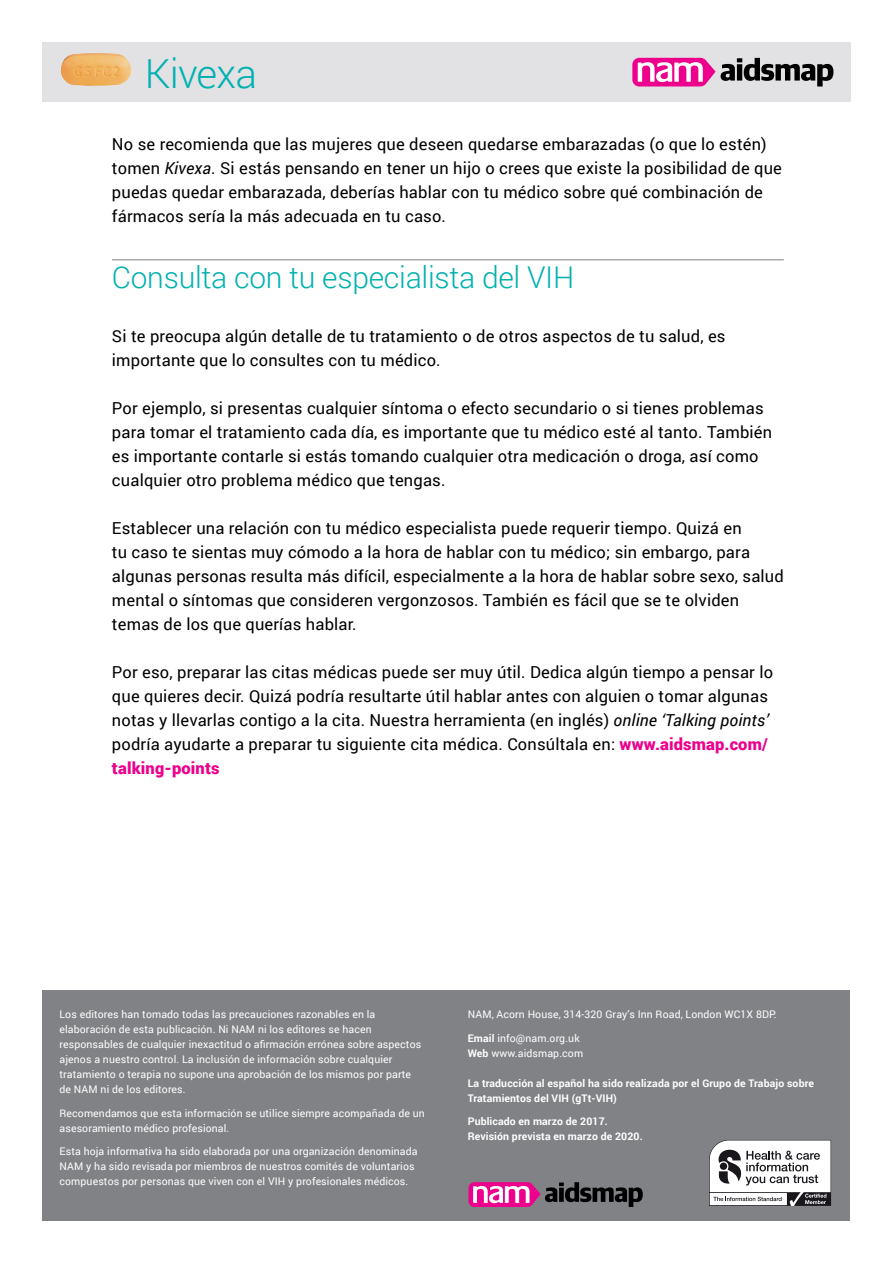
<style>
.page{position:relative;width:893px;height:1263px;background:#fff}
.page>*{position:absolute;margin:0;border:0;box-sizing:border-box;transform-origin:0 0}
.t1{font:300 40.2px "Roboto";letter-spacing:-.02em;color:#00b1b0}
.t2{font:300 30px "Roboto";letter-spacing:-.01em;color:#00b1b0}
.t3{font:16.5px/24px "Roboto";letter-spacing:.01em;color:#000}
.t4{font:10.5px/15px "Roboto";letter-spacing:.01em;color:#fff}
.t5{font:700 10.5px/15px "Roboto";letter-spacing:.01em;color:#fff}
.s1{font-style:italic}
.s2{font-weight:900;color:#ec008c}
.s3{font-weight:700}
</style>
<div class="page">
<hr style="left:112px;top:260px;width:672px;height:1px;background:#808285">
<div style="left:43px;top:990px;width:807px;height:230px;background:#808285"></div>
<svg style="left:709px;top:1140px;width:122px;height:66px"></svg>
<svg style="left:468px;top:1182px;width:175px;height:25px"></svg>
<div style="left:42px;top:42px;width:809px;height:60px;background:#e2e1e4"></div>
<svg style="left:632px;top:58px;width:201px;height:29px"></svg>
<img style="left:60px;top:53px;width:72px;height:33px">
<h1 class="t1" style="left:145px;top:46px;width:114px">Kivexa</h1>
<p class="t3" style="left:112px;top:132px;width:671px">No se recomienda que las mujeres que deseen quedarse embarazadas (o que lo estén) tomen <span class="s1">Kivexa</span>. Si estás pensando en tener un hijo o crees que existe la posibilidad de que puedas quedar embarazada, deberías hablar con tu médico sobre qué combinación de fármacos sería la más adecuada en tu caso.</p>
<h2 class="t2" style="left:112px;top:257px;width:464px">Consulta con tu especialista del VIH</h2>
<p class="t3" style="left:112px;top:324px;width:615px">Si te preocupa algún detalle de tu tratamiento o de otros aspectos de tu salud, es importante que lo consultes con tu médico.</p>
<p class="t3" style="left:112px;top:396px;width:662px">Por ejemplo, si presentas cualquier síntoma o efecto secundario o si tienes problemas para tomar el tratamiento cada día, es importante que tu médico esté al tanto. También es importante contarle si estás tomando cualquier otra medicación o droga, así como cualquier otro problema médico que tengas.</p>
<p class="t3" style="left:112px;top:516px;width:673px">Establecer una relación con tu médico especialista puede requerir tiempo. Quizá en<br>tu caso te sientas muy cómodo a la hora de hablar con tu médico; sin embargo, para algunas personas resulta más difícil, especialmente a la hora de hablar sobre sexo, salud mental o síntomas que consideren vergonzosos. También es fácil que se te olviden temas de los que querías hablar.</p>
<p class="t3" style="left:112px;top:660px;width:663px">Por eso, preparar las citas médicas puede ser muy útil. Dedica algún tiempo a pensar lo que quieres decir. Quizá podría resultarte útil hablar antes con alguien o tomar algunas notas y llevarlas contigo a la cita. Nuestra herramienta (en inglés) <span class="s1">online ‘Talking points’ </span>podría ayudarte a preparar tu siguiente cita médica. Consúltala en: <span class="s2">www.aidsmap.com/ talking-points</span></p>
<p class="t4" style="left:60px;top:1006px;width:363px">Los editores han tomado todas las precauciones razonables en la elaboración de esta publicación. Ni NAM ni los editores se hacen responsables de cualquier inexactitud o afirmación errónea sobre aspectos ajenos a nuestro control. La inclusión de información sobre cualquier tratamiento o terapia no supone una aprobación de los mismos por parte de NAM ni de los editores.</p>
<p class="t4" style="left:60px;top:1105px;width:367px">Recomendamos que esta información se utilice siempre acompañada de un asesoramiento médico profesional.</p>
<p class="t4" style="left:60px;top:1143px;width:360px">Esta hoja informativa ha sido elaborada por una organización denominada<br>NAM y ha sido revisada por miembros de nuestros comités de voluntarios compuestos por personas que viven con el VIH y profesionales médicos.</p>
<p class="t4" style="left:468px;top:1006px;width:310px">NAM, Acorn House, 314-320 Gray’s Inn Road, London WC1X 8DP.</p>
<p class="t4" style="left:468px;top:1030px;width:117px"><span class="s3">Email</span> info@nam.org.uk<br><span class="s3">Web</span> www.aidsmap.com</p>
<p class="t5" style="left:468px;top:1075px;width:348px">La traducción al español ha sido realizada por el Grupo de Trabajo sobre<br>Tratamientos del VIH (gTt-VIH)</p>
<p class="t5" style="left:468px;top:1113px;width:176px">Publicado en marzo de 2017.<br>Revisión prevista en marzo de 2020.</p>
</div>
